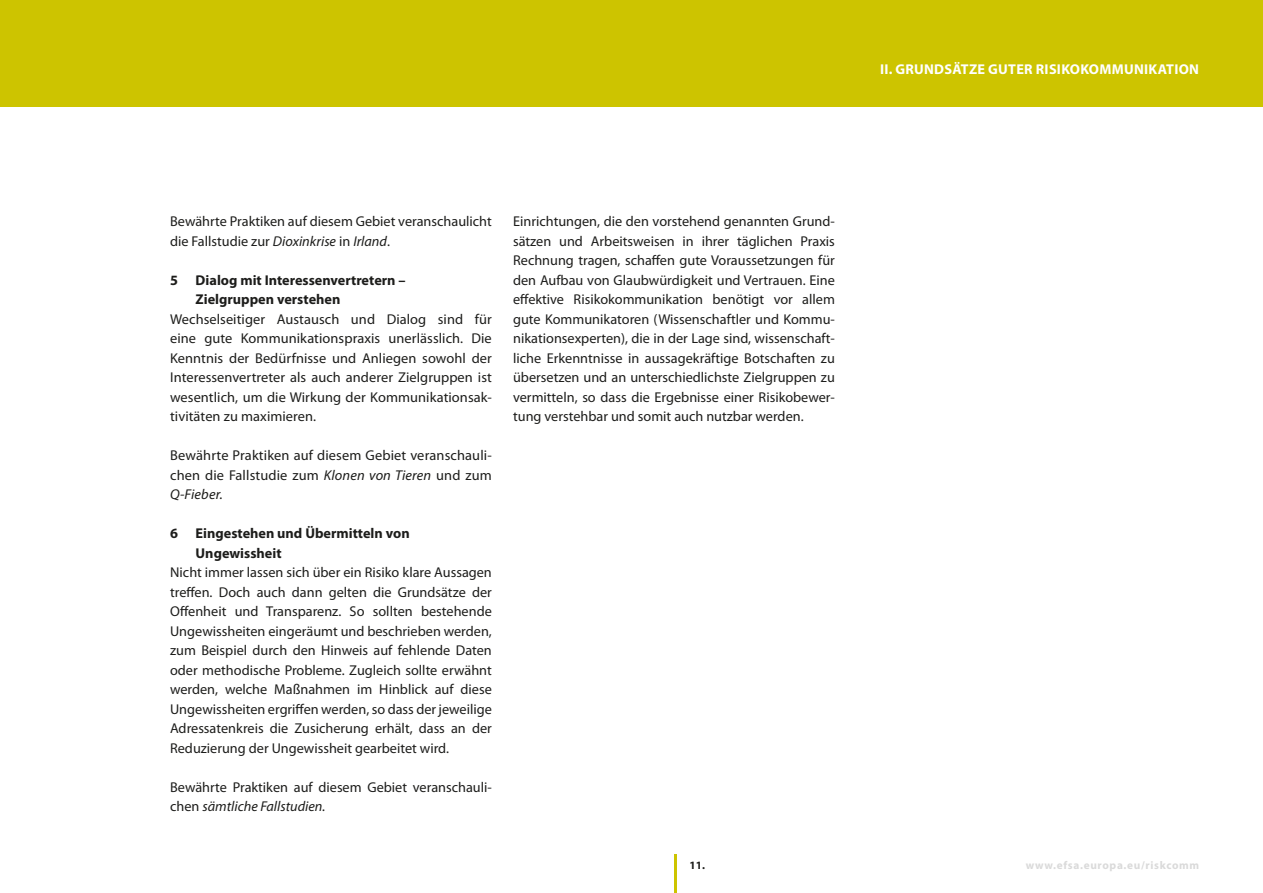
<style>
.page{position:relative;width:1263px;height:893px;background:#fff}
.page>*{position:absolute;margin:0;border:0;box-sizing:border-box;transform-origin:0 0}
.t1{font:14.25px/19.5px "Myriad Pro";color:#1d1d1b;text-align:justify}
.t2{font:700 14.25px/19.5px "Myriad Pro";color:#1d1d1b}
.t3{font:700 14.25px "Myriad Pro";letter-spacing:.02em;color:#fff}
.t4{font:700 11.25px "Myriad Pro";letter-spacing:.06em;color:#dadada}
.t5{font:700 11.25px "Myriad Pro";color:#1d1d1b}
.s1{font-style:italic}
</style>
<div class="page">
<div style="left:0;top:0;width:1263px;height:106px;background:#cdc400"></div>
<hr style="left:674px;top:855px;width:2px;height:38px;background:#cdc400">
<p class="t3" style="left:880px;top:60px;width:320px">II. Grundsätze guter Risikokommunikation</p>
<p class="t1" style="left:170px;top:212px;width:323px">Bewährte Praktiken auf diesem Gebiet veranschaulicht die Fallstudie zur <span class="s1">Dioxinkrise</span> in <span class="s1">Irland</span>.</p>
<p class="t2" style="left:196px;top:270px;width:212px;text-indent:-26px">5 Dialog mit Interessenvertretern –<br>Zielgruppen verstehen</p>
<p class="t1" style="left:170px;top:309px;width:323px">Wechselseitiger Austausch und Dialog sind für eine gute Kommunikationspraxis unerlässlich. Die Kenntnis der Bedürfnisse und Anliegen sowohl der Interessenvertreter als auch anderer Zielgruppen ist wesentlich, um die Wirkung der Kommunikationsak&shy;tivitäten zu maximieren.</p>
<p class="t1" style="left:170px;top:446px;width:323px">Bewährte Praktiken auf diesem Gebiet veranschauli&shy;chen die Fallstudie zum <span class="s1">Klonen von Tieren</span> und zum <span class="s1">Q-Fieber.</span></p>
<p class="t2" style="left:196px;top:523px;width:216px;text-indent:-26px">6 Eingestehen und Übermitteln von<br>Ungewissheit</p>
<p class="t1" style="left:170px;top:563px;width:323px">Nicht immer lassen sich über ein Risiko klare Aussagen treffen. Doch auch dann gelten die Grundsätze der Offenheit und Transparenz. So sollten bestehende Ungewissheiten eingeräumt und beschrieben werden, zum Beispiel durch den Hinweis auf fehlende Daten oder methodische Probleme. Zugleich sollte erwähnt werden, welche Maßnahmen im Hinblick auf diese Ungewissheiten ergriffen werden, so dass der jeweilige Adressatenkreis die Zusicherung erhält, dass an der Reduzierung der Ungewissheit gearbeitet wird.</p>
<p class="t1" style="left:170px;top:777px;width:323px">Bewährte Praktiken auf diesem Gebiet veranschauli&shy;chen <span class="s1">sämtliche Fallstudien.</span></p>
<p class="t1" style="left:513px;top:212px;width:323px">Einrichtungen, die den vorstehend genannten Grund&shy;sätzen und Arbeitsweisen in ihrer täglichen Praxis Rechnung tragen, schaffen gute Voraussetzungen für den Aufbau von Glaubwürdigkeit und Vertrauen. Eine effektive Risikokommunikation benötigt vor allem gute Kommunikatoren (Wissenschaftler und Kommu&shy;nikationsexperten), die in der Lage sind, wissenschaft&shy;liche Erkenntnisse in aussagekräftige Botschaften zu übersetzen und an unterschiedlichste Zielgruppen zu vermitteln, so dass die Ergebnisse einer Risikobewer&shy;tung verstehbar und somit auch nutzbar werden.</p>
<p class="t5" style="left:689px;top:858px;width:17px">11.</p>
<p class="t4" style="left:1026px;top:858px;width:175px">www.efsa.europa.eu/riskcomm</p>
</div>
